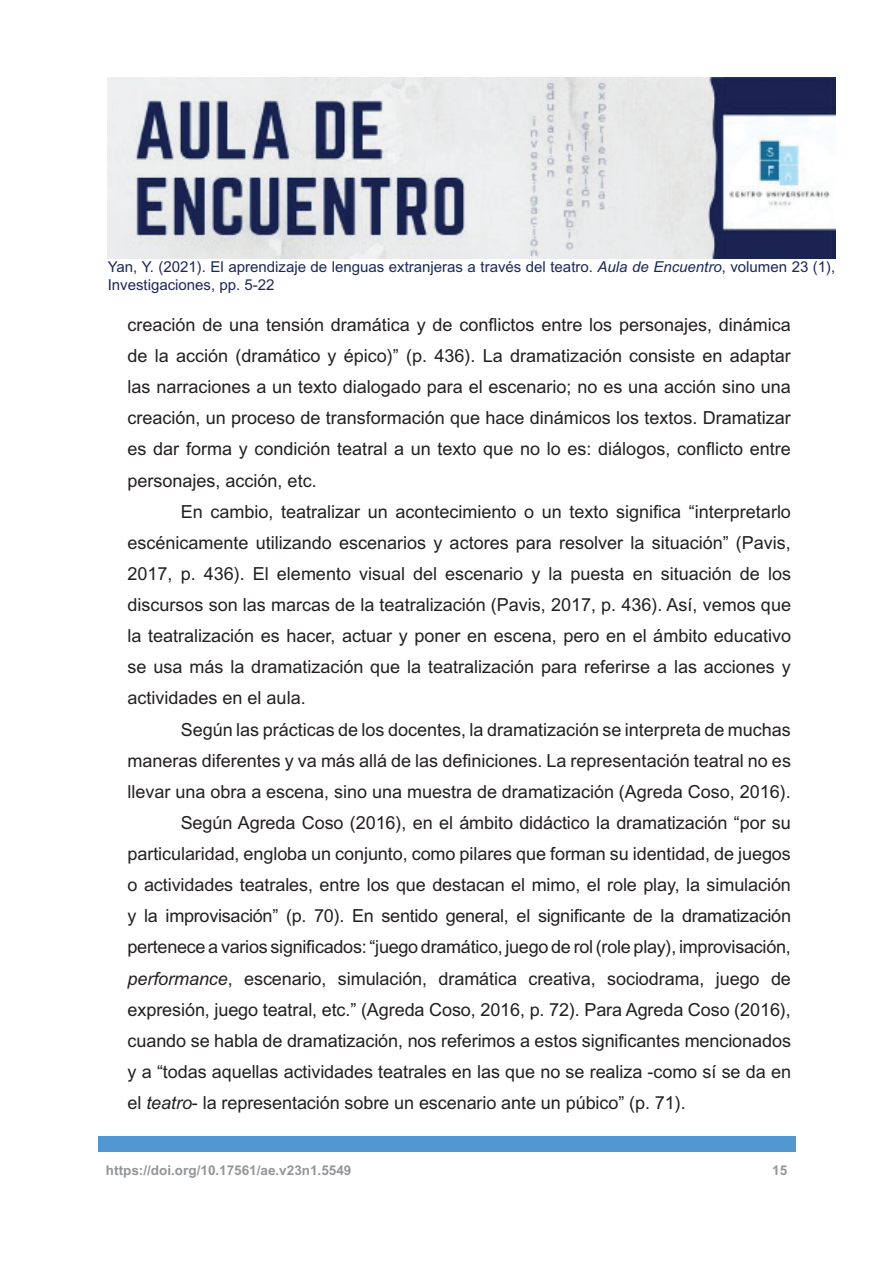
<style>
.page{position:relative;width:893px;height:1263px;background:#fff}
.page>*{position:absolute;margin:0;border:0;box-sizing:border-box;transform-origin:0 0}
.t1{font:18px/31px "Arial MT Std";letter-spacing:-.005em;color:#231f20;text-align:justify}
.t2{font:15px/18px "Arial MT Std";color:#1c275a}
.t3{font:700 13.5px "Arial MT Std";color:#939598}
.s1{font-style:italic}
</style>
<div class="page">
<img style="left:108px;top:77px;width:727px;height:182px">
<div style="left:98px;top:1136px;width:697px;height:16px;background:#5198d2"></div>
<p class="t2" style="left:108px;top:258px;width:729px">Yan, Y. (2021). El aprendizaje de lenguas extranjeras a través del teatro. <span class="s1">Aula de Encuentro</span>, volumen 23 (1),<br>Investigaciones, pp. 5-22</p>
<p class="t1" style="left:128px;top:309px;width:665px">creación de una tensión dramática y de conflictos entre los personajes, dinámica de la acción (dramático y épico)” (p. 436). La dramatización consiste en adaptar las narraciones a un texto dialogado para el escenario; no es una acción sino una creación, un proceso de transformación que hace dinámicos los textos. Dramatizar es dar forma y condición teatral a un texto que no lo es: diálogos, conflicto entre personajes, acción, etc.</p>
<p class="t1" style="left:128px;top:496px;width:665px;text-indent:53px">En cambio, teatralizar un acontecimiento o un texto significa “interpretarlo escénicamente utilizando escenarios y actores para resolver la situación” (Pavis, 2017, p. 436). El elemento visual del escenario y la puesta en situación de los discursos son las marcas de la teatralización (Pavis, 2017, p. 436). Así, vemos que la teatralización es hacer, actuar y poner en escena, pero en el ámbito educativo se usa más la dramatización que la teatralización para referirse a las acciones y actividades en el aula.</p>
<p class="t1" style="left:181px;top:714px;width:612px">Según las prácticas de los docentes, la dramatización se interpreta de muchas</p>
<p class="t1" style="left:128px;top:745px;width:665px">maneras diferentes y va más allá de las definiciones. La representación teatral no es</p>
<p class="t1" style="left:128px;top:776px;width:665px">llevar una obra a escena, sino una muestra de dramatización (Agreda Coso, 2016).</p>
<p class="t1" style="left:181px;top:807px;width:612px">Según Agreda Coso (2016), en el ámbito didáctico la dramatización “por su</p>
<p class="t1" style="left:128px;top:838px;width:665px">particularidad, engloba un conjunto, como pilares que forman su identidad, de juegos</p>
<p class="t1" style="left:128px;top:869px;width:665px">o actividades teatrales, entre los que destacan el mimo, el role play, la simulación</p>
<p class="t1" style="left:128px;top:900px;width:665px">y la improvisación” (p. 70). En sentido general, el significante de la dramatización</p>
<p class="t1" style="left:128px;top:931px;width:665px">pertenece a varios significados: “juego dramático, juego de rol (role play), improvisación,</p>
<p class="t1" style="left:128px;top:963px;width:665px"><span class="s1">performance</span>, escenario, simulación, dramática creativa, sociodrama, juego de</p>
<p class="t1" style="left:128px;top:994px;width:665px">expresión, juego teatral, etc.” (Agreda Coso, 2016, p. 72). Para Agreda Coso (2016),</p>
<p class="t1" style="left:128px;top:1025px;width:665px">cuando se habla de dramatización, nos referimos a estos significantes mencionados</p>
<p class="t1" style="left:128px;top:1056px;width:665px">y a “todas aquellas actividades teatrales en las que no se realiza -como sí se da en</p>
<p class="t1" style="left:128px;top:1087px;width:560px">el <span class="s1">teatro</span>- la representación sobre un escenario ante un púbico” (p. 71).</p>
<p class="t3" style="left:106px;top:1162px;width:247px">https://doi.org/10.17561/ae.v23n1.5549</p>
<p class="t3" style="left:772px;top:1162px;width:17px">15</p>
</div>
